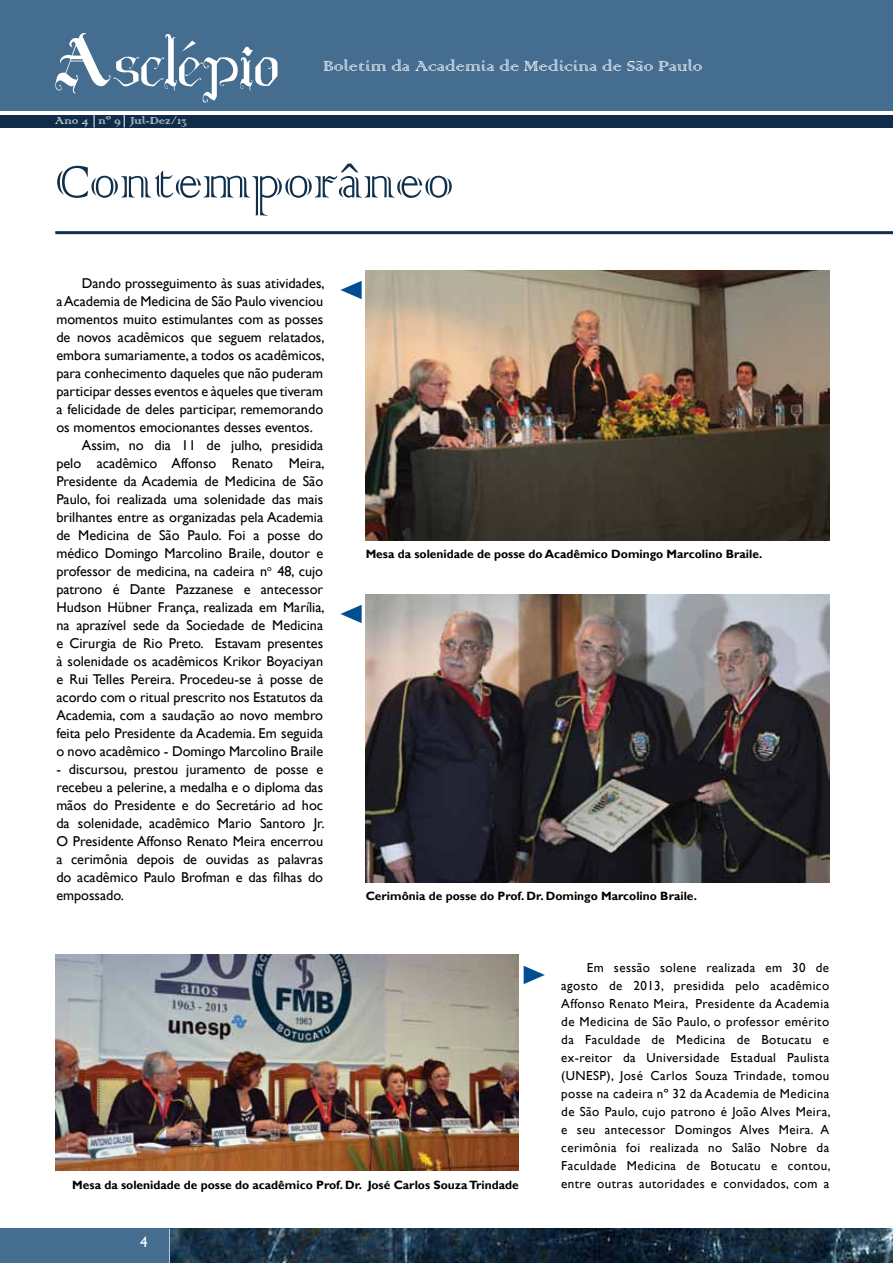
<style>
.page{position:relative;width:893px;height:1263px;background:#fff}
.page>*{position:absolute;margin:0;border:0;box-sizing:border-box;transform-origin:0 0}
.t1{font:60px "Colonna";color:#0f2f4c}
.t2{font:19.5px "Colonna";color:#fff}
.t3{font:15px "Gill Sans";color:#fff}
.t4{font:14.25px/18px "Gill Sans";color:#000;text-align:justify}
.t5{font:13.5px "Colonna";color:#fff}
.t6{font:13.05px/18px "Gill Sans";letter-spacing:.03em;color:#000;text-align:justify}
.t7{font:700 12px "Gill Sans";color:#000}
</style>
<div class="page">
<div style="left:0;top:0;width:893px;height:111px;background:#456d90"></div>
<div style="left:0;top:115px;width:893px;height:13px;background:#112c4a"></div>
<div style="left:0;top:1229px;width:893px;height:34px;background:#456d90"></div>
<svg style="left:94px;top:115px;width:1px;height:13px"></svg>
<svg style="left:124px;top:115px;width:1px;height:13px"></svg>
<svg style="left:55px;top:33px;width:222px;height:70px"></svg>
<hr style="left:169px;top:1229px;width:2px;height:34px;background:#fff">
<img style="left:170px;top:1229px;width:723px;height:34px">
<img style="left:55px;top:954px;width:464px;height:216px">
<hr style="left:55px;top:231px;width:838px;height:3px;background:#0f2f4c">
<img style="left:365px;top:270px;width:464px;height:270px">
<img style="left:366px;top:594px;width:463px;height:288px">
<p class="t5" style="left:55px;top:112px;width:133px">Ano 4 nº 9 Jul-Dez/13</p>
<h2 class="t2" style="left:323px;top:54px;width:381px">Boletim da Academia de Medicina de São Paulo</h2>
<h1 class="t1" style="left:55px;top:142px;width:400px">Contemporâneo</h1>
<p class="t4" style="left:82px;top:274px;width:244px">Dando prosseguimento às suas atividades,</p>
<p class="t4" style="left:56px;top:292px;width:268px">a Academia de Medicina de São Paulo vivenciou</p>
<p class="t4" style="left:56px;top:310px;width:268px">momentos muito estimulantes com as posses</p>
<p class="t4" style="left:56px;top:328px;width:270px">de novos acadêmicos que seguem relatados,</p>
<p class="t4" style="left:56px;top:346px;width:270px">embora sumariamente, a todos os acadêmicos,</p>
<p class="t4" style="left:56px;top:364px;width:268px">para conhecimento daqueles que não puderam</p>
<p class="t4" style="left:56px;top:382px;width:268px">participar desses eventos e àqueles que tiveram</p>
<p class="t4" style="left:56px;top:400px;width:268px">a felicidade de deles participar, rememorando</p>
<p class="t4" style="left:56px;top:418px;width:258px">os momentos emocionantes desses eventos.</p>
<p class="t4" style="left:82px;top:436px;width:243px">Assim, no dia 11 de julho, presidida</p>
<p class="t4" style="left:56px;top:454px;width:270px">pelo acadêmico Affonso Renato Meira,</p>
<p class="t4" style="left:56px;top:472px;width:268px">Presidente da Academia de Medicina de São</p>
<p class="t4" style="left:56px;top:490px;width:268px">Paulo, foi realizada uma solenidade das mais</p>
<p class="t4" style="left:56px;top:508px;width:268px">brilhantes entre as organizadas pela Academia</p>
<p class="t4" style="left:56px;top:526px;width:268px">de Medicina de São Paulo. Foi a posse do</p>
<p class="t4" style="left:56px;top:544px;width:268px">médico Domingo Marcolino Braile, doutor e</p>
<p class="t4" style="left:56px;top:562px;width:268px">professor de medicina, na cadeira n<sup>o</sup> 48, cujo</p>
<p class="t4" style="left:56px;top:580px;width:268px">patrono é Dante Pazzanese e antecessor</p>
<p class="t4" style="left:56px;top:598px;width:270px">Hudson Hübner França, realizada em Marília,</p>
<p class="t4" style="left:56px;top:616px;width:268px">na aprazível sede da Sociedade de Medicina</p>
<p class="t4" style="left:56px;top:634px;width:268px">e Cirurgia de Rio Preto. Estavam presentes</p>
<p class="t4" style="left:56px;top:652px;width:268px">à solenidade os acadêmicos Krikor Boyaciyan</p>
<p class="t4" style="left:56px;top:670px;width:268px">e Rui Telles Pereira. Procedeu-se à posse de</p>
<p class="t4" style="left:56px;top:688px;width:268px">acordo com o ritual prescrito nos Estatutos da</p>
<p class="t4" style="left:56px;top:706px;width:268px">Academia, com a saudação ao novo membro</p>
<p class="t4" style="left:56px;top:724px;width:268px">feita pelo Presidente da Academia. Em seguida</p>
<p class="t4" style="left:56px;top:742px;width:268px">o novo acadêmico - Domingo Marcolino Braile</p>
<p class="t4" style="left:56px;top:760px;width:270px">- discursou, prestou juramento de posse e recebeu a pelerine, a medalha e o diploma das mãos do Presidente e do Secretário ad hoc da solenidade, acadêmico Mario Santoro Jr.<br>O Presidente Affonso Renato Meira encerrou a cerimônia depois de ouvidas as palavras do acadêmico Paulo Brofman e das filhas do empossado.</p>
<p class="t7" style="left:366px;top:547px;width:398px">Mesa da solenidade de posse do Acadêmico Domingo Marcolino Braile.</p>
<p class="t7" style="left:366px;top:889px;width:333px">Cerimônia de posse do Prof. Dr. Domingo Marcolino Braile.</p>
<p class="t6" style="left:561px;top:959px;width:271px;text-indent:26px">Em sessão solene realizada em 30 de agosto de 2013, presidida pelo acadêmico Affonso Renato Meira, Presidente da Academia de Medicina de São Paulo, o professor emérito da Faculdade de Medicina de Botucatu e ex-reitor da Universidade Estadual Paulista (UNESP), José Carlos Souza Trindade, tomou posse na cadeira nº 32 da Academia de Medicina de São Paulo, cujo patrono é João Alves Meira, e seu antecessor Domingos Alves Meira. A cerimônia foi realizada no Salão Nobre da Faculdade Medicina de Botucatu e contou,</p>
<p class="t7" style="left:72px;top:1177px;width:448px">Mesa da solenidade de posse do acadêmico Prof. Dr. José Carlos Souza Trindade</p>
<p class="t6" style="left:561px;top:1175px;width:269px">entre outras autoridades e convidados, com a</p>
<p class="t3" style="left:140px;top:1233px;width:9px">4</p>
</div>
